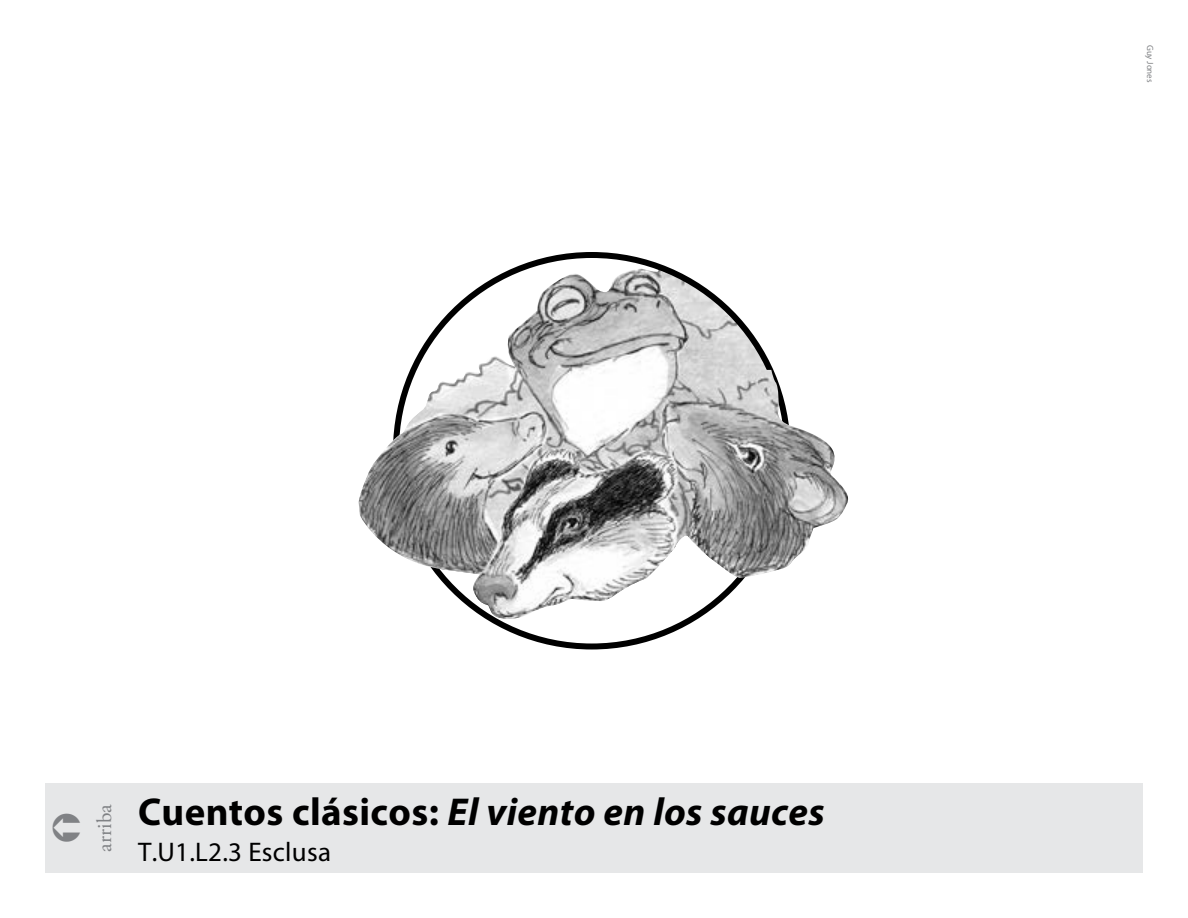
<style>
.page{position:relative;width:1188px;height:918px;background:#fff}
.page>*{position:absolute;margin:0;border:0;box-sizing:border-box;transform-origin:0 0}
.t1{font:italic 700 39px "Myriad Pro";letter-spacing:.01em;color:#000}
.t2{font:27px "Myriad Pro";letter-spacing:.01em;color:#000}
.t3{font:21px "Adobe Garamond Pro";letter-spacing:.01em;color:#808285}
.t4{font:9px "Myriad Pro";letter-spacing:-.01em;color:#808285}
.s1{font-style:normal}
</style>
<div class="page">
<img style="left:410px;top:267px;width:364px;height:103px">
<img style="left:358px;top:370px;width:491px;height:250px">
<div style="left:45px;top:783px;width:1098px;height:90px;background:#e6e7e8"></div>
<p class="t3" style="left:92px;top:852px;width:50px;rotate:-90deg">arriba</p>
<p class="t1" style="left:138px;top:786px;width:688px"><span class="s1">Cuentos clásicos:</span> El viento en los sauces</p>
<p class="t2" style="left:138px;top:835px;width:195px">T.U1.L2.3 Esclusa</p>
<p class="t4" style="left:1156px;top:45px;width:39px;rotate:90deg">Guy Jones</p>
</div>
